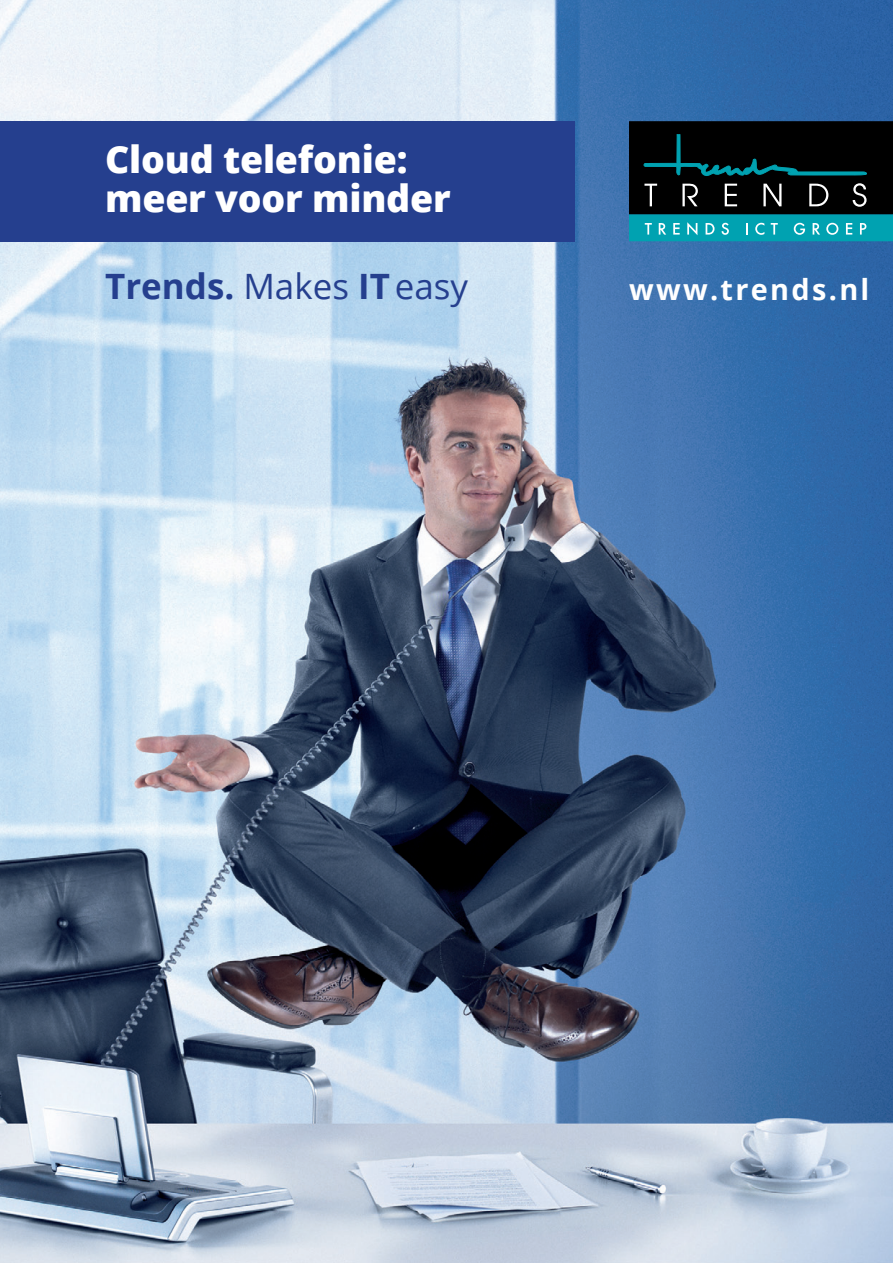
<style>
.page{position:relative;width:893px;height:1263px;background:#fff}
.page>*{position:absolute;margin:0;border:0;box-sizing:border-box;transform-origin:0 0}
.t1{font:800 37.5px/39px "Open Sans";letter-spacing:-.005em;color:#fff}
.t2{font:700 34.95px "Open Sans";color:#253f8e}
.t3{font:700 28.95px "Open Sans";letter-spacing:.08em;color:#fff}
.s1{font-weight:400}
</style>
<div class="page">
<img style="left:0;top:0;width:893px;height:1263px">
<div style="left:0;top:121px;width:575px;height:121px;background:#253f8e"></div>
<div style="left:629px;top:214px;width:264px;height:27px;background:#00a2b1"></div>
<div style="left:629px;top:121px;width:264px;height:93px;background:#000"></div>
<svg style="left:643px;top:121px;width:224px;height:86px"></svg>
<svg style="left:645px;top:223px;width:7px;height:12px"></svg>
<svg style="left:659px;top:223px;width:7px;height:12px"></svg>
<svg style="left:673px;top:223px;width:7px;height:12px"></svg>
<svg style="left:687px;top:222px;width:10px;height:13px"></svg>
<svg style="left:706px;top:223px;width:8px;height:12px"></svg>
<svg style="left:721px;top:223px;width:8px;height:12px"></svg>
<svg style="left:746px;top:223px;width:2px;height:12px"></svg>
<svg style="left:755px;top:223px;width:9px;height:12px"></svg>
<svg style="left:771px;top:223px;width:7px;height:12px"></svg>
<svg style="left:794px;top:223px;width:11px;height:12px"></svg>
<svg style="left:813px;top:223px;width:7px;height:12px"></svg>
<svg style="left:826px;top:223px;width:12px;height:12px"></svg>
<svg style="left:846px;top:223px;width:6px;height:12px"></svg>
<svg style="left:860px;top:223px;width:6px;height:12px"></svg>
<p class="t1" style="left:105px;top:138px;width:347px">Cloud telefonie: meer voor minder</p>
<p class="t2" style="left:105px;top:262px;width:365px">Trends. <span class="s1">Makes</span> IT <span class="s1">easy</span></p>
<p class="t3" style="left:629px;top:269px;width:242px">www.trends.nl</p>
</div>
